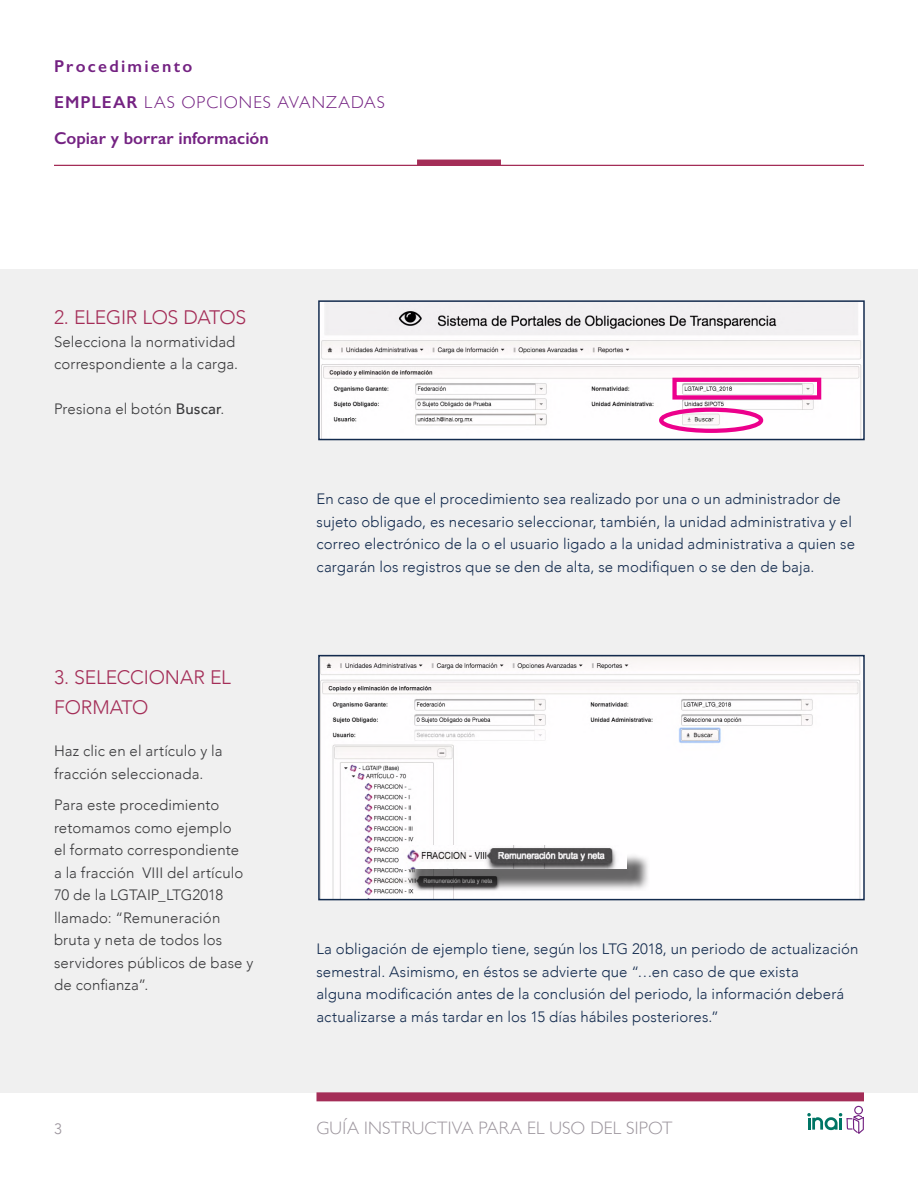
<style>
.page{position:relative;width:918px;height:1188px;background:#fff}
.page>*{position:absolute;margin:0;border:0;box-sizing:border-box;transform-origin:0 0}
.t1{font:300 19.5px/30px "Avenir";letter-spacing:-.015em;color:#a42d57}
.t2{font:300 18px "Gill Sans";letter-spacing:.01em;color:#9c959d}
.t3{font:600 17.25px/36px "Gill Sans";letter-spacing:.005em;color:#742282}
.t4{font:300 15px/22.5px "Avenir";letter-spacing:.01em;color:#132b4e}
.t5{font:300 15px/22.5px "Avenir";letter-spacing:.01em;color:#3a3a3c}
.t6{font:300 15px "Avenir";color:#9c959d}
.s1{font-weight:300}
.s2{font-weight:500}
</style>
<div class="page">
<hr style="left:54px;top:165px;width:810px;height:1px;background:#a42d57">
<div style="left:417px;top:160px;width:84px;height:6px;background:#a42d57"></div>
<div style="left:0;top:269px;width:918px;height:823px;background:#f0f0f0"></div>
<div style="left:316px;top:1092px;width:548px;height:9px;background:#a42d57"></div>
<div style="left:854px;top:1106px;width:9px;height:9px;border:1px solid #742282;border-radius:50%"></div>
<svg style="left:807px;top:1113px;width:57px;height:21px"></svg>
<img style="left:321px;top:303px;width:541px;height:134px">
<div style="left:318px;top:300px;width:547px;height:140px;border:2px solid #132b4e"></div>
<div style="left:659px;top:408px;width:104px;height:25px;border:4px solid #ec008c;border-radius:50%"></div>
<div style="left:672px;top:378px;width:149px;height:22px;border:4px solid #ec008c"></div>
<img style="left:321px;top:658px;width:541px;height:239px">
<div style="left:318px;top:655px;width:547px;height:245px;border:2px solid #132b4e"></div>
<div style="left:406px;top:853px;width:244px;height:38px;background:#000;opacity:.6"></div>
<img style="left:400px;top:845px;width:227px;height:23px">
<p class="t3" style="left:54px;top:48px;width:332px">Procedimiento<br>EMPLEAR <span class="s1">LAS OPCIONES AVANZADAS<br></span>Copiar y borrar información</p>
<h1 class="t1" style="left:54px;top:302px;width:194px">2. ELEGIR LOS DATOS</h1>
<p class="t5" style="left:54px;top:330px;width:186px">Selecciona la normatividad correspondiente a la carga.</p>
<p class="t5" style="left:54px;top:398px;width:172px">Presiona el botón <span class="s2">Buscar</span>.</p>
<h1 class="t1" style="left:54px;top:662px;width:179px">3. SELECCIONAR EL<br>FORMATO</h1>
<p class="t5" style="left:54px;top:740px;width:170px">Haz clic en el artículo y la fracción seleccionada.</p>
<p class="t5" style="left:54px;top:794px;width:201px">Para este procedimiento retomamos como ejemplo<br>el formato correspondiente<br>a la fracción VIII del artículo<br>70 de la LGTAIP_LTG2018 llamado: “Remuneración bruta y neta de todos los servidores públicos de base y de confianza”.</p>
<p class="t4" style="left:316px;top:488px;width:540px">En caso de que el procedimiento sea realizado por una o un administrador de sujeto obligado, es necesario seleccionar, también, la unidad administrativa y el correo electrónico de la o el usuario ligado a la unidad administrativa a quien se cargarán los registros que se den de alta, se modifiquen o se den de baja.</p>
<p class="t4" style="left:316px;top:938px;width:544px">La obligación de ejemplo tiene, según los LTG 2018, un periodo de actualización semestral. Asimismo, en éstos se advierte que “…en caso de que exista<br>alguna modificación antes de la conclusión del periodo, la información deberá actualizarse a más tardar en los 15 días hábiles posteriores.”</p>
<p class="t6" style="left:54px;top:1120px;width:9px">3</p>
<p class="t2" style="left:316px;top:1114px;width:358px">GUÍA INSTRUCTIVA PARA EL USO DEL SIPOT</p>
</div>
